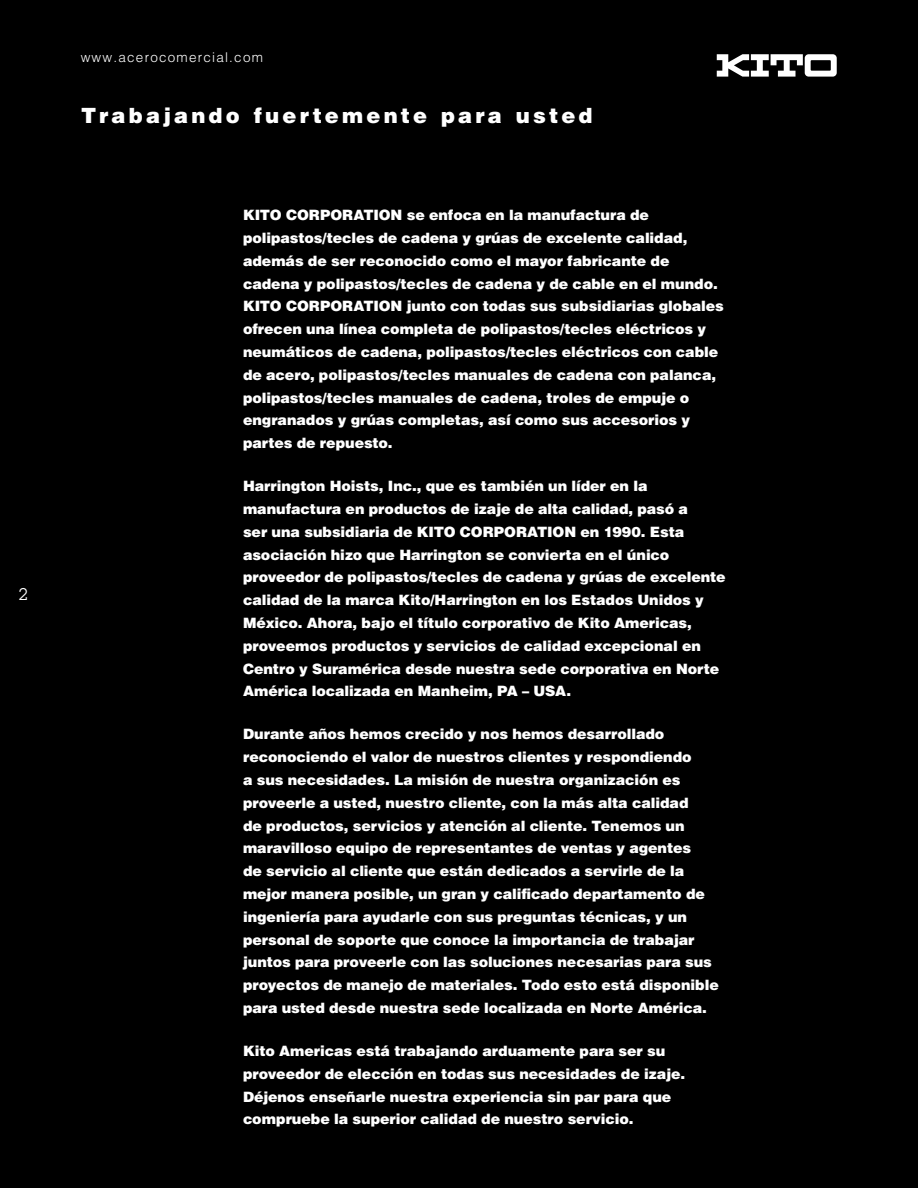
<style>
.page{position:relative;width:918px;height:1188px;background:#000}
.page>*{position:absolute;margin:0;border:0;box-sizing:border-box;transform-origin:0 0}
.t1{font:900 21px "Helvetica LT Std";letter-spacing:.155em;color:#fff}
.t2{font:16.5px "Lubalin Graph";color:#fff}
.t3{font:900 14.25px/22.8px "Helvetica LT Std";letter-spacing:-.005em;color:#fff}
.t4{font:300 13.5px "Helvetica LT Std";letter-spacing:.09em;color:#fff}
</style>
<div class="page">
<svg style="left:717px;top:54px;width:120px;height:23px"></svg>
<p class="t2" style="left:18px;top:584px;width:11px">2</p>
<p class="t4" style="left:81px;top:49px;width:184px">www.acerocomercial.com</p>
<h1 class="t1" style="left:81px;top:102px;width:513px">Trabajando fuertemente para usted</h1>
<p class="t3" style="left:243px;top:203px;width:482px">KITO CORPORATION se enfoca en la manufactura de polipastos/tecles de cadena y grúas de excelente calidad, además de ser reconocido como el mayor fabricante de cadena y polipastos/tecles de cadena y de cable en el mundo.<br>KITO CORPORATION junto con todas sus subsidiarias globales ofrecen una línea completa de polipastos/tecles eléctricos y neumáticos de cadena, polipastos/tecles eléctricos con cable de acero, polipastos/tecles manuales de cadena con palanca, polipastos/tecles manuales de cadena, troles de empuje o engranados y grúas completas, así como sus accesorios y partes de repuesto.</p>
<p class="t3" style="left:243px;top:474px;width:484px">Harrington Hoists, Inc., que es también un líder en la manufactura en productos de izaje de alta calidad, pasó a<br>ser una subsidiaria de KITO CORPORATION en 1990. Esta asociación hizo que Harrington se convierta en el único proveedor de polipastos/tecles de cadena y grúas de excelente calidad de la marca Kito/Harrington en los Estados Unidos y México. Ahora, bajo el título corporativo de Kito Americas, proveemos productos y servicios de calidad excepcional en Centro y Suramérica desde nuestra sede corporativa en Norte América localizada en Manheim, PA – USA.</p>
<p class="t3" style="left:243px;top:723px;width:477px">Durante años hemos crecido y nos hemos desarrollado reconociendo el valor de nuestros clientes y respondiendo<br>a sus necesidades. La misión de nuestra organización es proveerle a usted, nuestro cliente, con la más alta calidad<br>de productos, servicios y atención al cliente. Tenemos un maravilloso equipo de representantes de ventas y agentes<br>de servicio al cliente que están dedicados a servirle de la mejor manera posible, un gran y calificado departamento de ingeniería para ayudarle con sus preguntas técnicas, y un personal de soporte que conoce la importancia de trabajar juntos para proveerle con las soluciones necesarias para sus proyectos de manejo de materiales. Todo esto está disponible para usted desde nuestra sede localizada en Norte América.</p>
<p class="t3" style="left:243px;top:1039px;width:444px">Kito Americas está trabajando arduamente para ser su proveedor de elección en todas sus necesidades de izaje.<br>Déjenos enseñarle nuestra experiencia sin par para que compruebe la superior calidad de nuestro servicio.</p>
</div>
